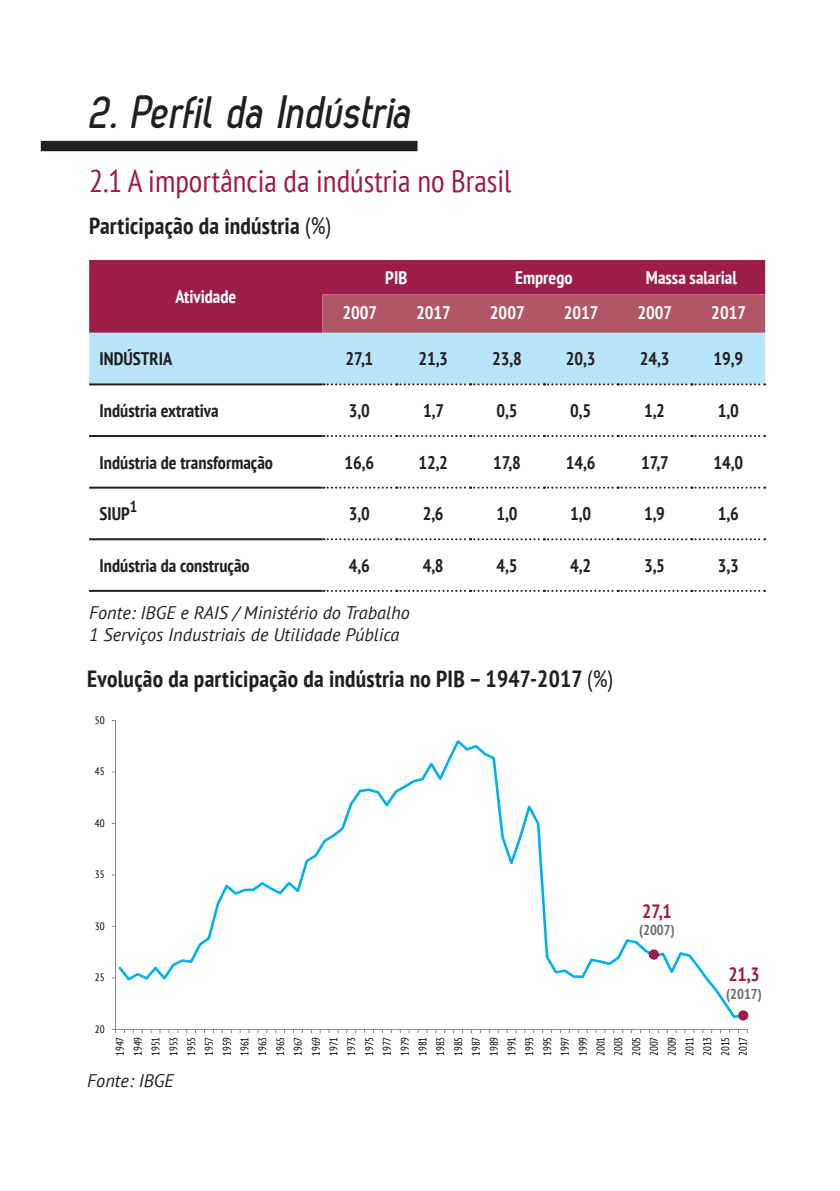
<style>
.page{position:relative;width:840px;height:1191px;background:#fff}
.page>*{position:absolute;margin:0;border:0;box-sizing:border-box;transform-origin:0 0}
.t1{font:italic 700 46.8px "Zag";color:#231f20}
.t2{font:condensed 31.2px "PT Sans";color:#9d1c49}
.t3{font:700 condensed 23.4px "PT Sans";letter-spacing:.01em;color:#231f20}
.t4{font:700 condensed 19.2px "PT Sans";color:#9d1c49}
.t5{font:700 condensed 18.2px "PT Sans";color:#231f20}
.t6{font:italic 18.2px "PT Sans";color:#231f20}
.t7{font:700 condensed 18.2px "PT Sans";color:#fff}
.t8{font:700 condensed 14.4px "PT Sans";color:#6c6d70}
.t9{font:condensed 11px/17.8px "PT Sans";letter-spacing:.005em;color:#000;text-align:justify}
.t10{font:condensed 10.6px "PT Sans";letter-spacing:.005em;color:#000}
.s1{font-weight:400}
</style>
<div class="page">
<hr style="left:115px;top:720px;width:1px;height:309px;background:#898989">
<hr style="left:115px;top:1029px;width:631px;height:1px;background:#898989">
<svg style="left:118px;top:740px;width:622px;height:280px"></svg>
<div style="left:89px;top:260px;width:675px;height:34px;background:#9d1c49"></div>
<hr style="left:89px;top:435px;width:233px;height:2px;background:#231f20">
<hr style="left:89px;top:486px;width:233px;height:2px;background:#231f20">
<hr style="left:89px;top:538px;width:233px;height:2px;background:#231f20">
<hr style="left:89px;top:590px;width:233px;height:2px;background:#231f20">
<svg style="left:89px;top:294px;width:675px;height:91px;background:#b19eb4"></svg>
<svg style="left:617px;top:383px;width:147px;height:2px"></svg>
<svg style="left:323px;top:435px;width:441px;height:2px"></svg>
<svg style="left:323px;top:486px;width:441px;height:2px"></svg>
<svg style="left:323px;top:538px;width:441px;height:2px"></svg>
<svg style="left:323px;top:590px;width:441px;height:2px"></svg>
<div style="left:41px;top:141px;width:376px;height:10px;background:#231f20"></div>
<div style="left:737px;top:1010px;width:11px;height:10px;background:#9d1c49;border-radius:50%"></div>
<div style="left:648px;top:949px;width:10px;height:10px;background:#9d1c49;border-radius:50%"></div>
<p class="t1" style="left:89px;top:86px;width:333px">2. Perfil da Indústria</p>
<p class="t2" style="left:89px;top:161px;width:423px">2.1 A importância da indústria no Brasil</p>
<p class="t3" style="left:89px;top:210px;width:243px">Participação da indústria <span class="s1">(%)</span></p>
<p class="t7" style="left:175px;top:285px;width:62px">Atividade</p>
<p class="t7" style="left:385px;top:265px;width:23px">PIB</p>
<p class="t7" style="left:515px;top:265px;width:59px">Emprego</p>
<p class="t7" style="left:645px;top:265px;width:92px">Massa salarial</p>
<p class="t7" style="left:342px;top:300px;width:36px">2007</p>
<p class="t7" style="left:416px;top:300px;width:36px">2017</p>
<p class="t7" style="left:489px;top:300px;width:36px">2007</p>
<p class="t7" style="left:563px;top:300px;width:36px">2017</p>
<p class="t7" style="left:637px;top:300px;width:36px">2007</p>
<p class="t7" style="left:711px;top:300px;width:36px">2017</p>
<p class="t5" style="left:99px;top:347px;width:74px">INDÚSTRIA</p>
<p class="t5" style="left:345px;top:347px;width:29px">27,1</p>
<p class="t5" style="left:418px;top:347px;width:31px">21,3</p>
<p class="t5" style="left:492px;top:347px;width:31px">23,8</p>
<p class="t5" style="left:565px;top:347px;width:31px">20,3</p>
<p class="t5" style="left:639px;top:347px;width:31px">24,3</p>
<p class="t5" style="left:713px;top:347px;width:31px">19,9</p>
<p class="t5" style="left:99px;top:398px;width:120px">Indústria extrativa</p>
<p class="t5" style="left:349px;top:398px;width:22px">3,0</p>
<p class="t5" style="left:423px;top:398px;width:22px">1,7</p>
<p class="t5" style="left:496px;top:398px;width:22px">0,5</p>
<p class="t5" style="left:570px;top:398px;width:22px">0,5</p>
<p class="t5" style="left:643px;top:398px;width:22px">1,2</p>
<p class="t5" style="left:717px;top:398px;width:22px">1,0</p>
<p class="t5" style="left:99px;top:450px;width:175px">Indústria de transformação</p>
<p class="t5" style="left:344px;top:450px;width:31px">16,6</p>
<p class="t5" style="left:418px;top:450px;width:31px">12,2</p>
<p class="t5" style="left:492px;top:450px;width:29px">17,8</p>
<p class="t5" style="left:565px;top:450px;width:31px">14,6</p>
<p class="t5" style="left:640px;top:450px;width:29px">17,7</p>
<p class="t5" style="left:713px;top:450px;width:31px">14,0</p>
<p class="t5" style="left:99px;top:502px;width:39px">SIUP<sup>1</sup></p>
<p class="t5" style="left:349px;top:502px;width:22px">3,0</p>
<p class="t5" style="left:422px;top:502px;width:22px">2,6</p>
<p class="t5" style="left:496px;top:502px;width:22px">1,0</p>
<p class="t5" style="left:570px;top:502px;width:22px">1,0</p>
<p class="t5" style="left:643px;top:502px;width:22px">1,9</p>
<p class="t5" style="left:717px;top:502px;width:22px">1,6</p>
<p class="t5" style="left:99px;top:553px;width:151px">Indústria da construção</p>
<p class="t5" style="left:349px;top:553px;width:22px">4,6</p>
<p class="t5" style="left:422px;top:553px;width:22px">4,8</p>
<p class="t5" style="left:496px;top:553px;width:22px">4,5</p>
<p class="t5" style="left:570px;top:553px;width:22px">4,2</p>
<p class="t5" style="left:643px;top:553px;width:22px">3,5</p>
<p class="t5" style="left:717px;top:553px;width:22px">3,3</p>
<p class="t6" style="left:89px;top:601px;width:322px">Fonte: IBGE e RAIS / Ministério do Trabalho</p>
<p class="t6" style="left:89px;top:623px;width:312px">1 Serviços Industriais de Utilidade Pública</p>
<p class="t3" style="left:87px;top:663px;width:527px">Evolução da participação da indústria no PIB – 1947-2017 <span class="s1">(%)</span></p>
<p class="t10" style="left:95px;top:713px;width:11px">50</p>
<p class="t10" style="left:95px;top:764px;width:11px">45</p>
<p class="t10" style="left:95px;top:816px;width:11px">40</p>
<p class="t10" style="left:95px;top:867px;width:11px">35</p>
<p class="t10" style="left:95px;top:919px;width:11px">30</p>
<p class="t10" style="left:95px;top:970px;width:11px">25</p>
<p class="t10" style="left:95px;top:1022px;width:11px">20</p>
<p class="t4" style="left:641px;top:898px;width:31px">27,1</p>
<p class="t8" style="left:638px;top:920px;width:37px">(2007)</p>
<p class="t4" style="left:728px;top:962px;width:33px">21,3</p>
<p class="t8" style="left:725px;top:984px;width:37px">(2017)</p>
<p class="t9" style="left:111px;top:1056px;width:21px;rotate:-90deg">1947<br>1949<br>1951<br>1953<br>1955<br>1957<br>1959<br>1961<br>1963<br>1965<br>1967<br>1969<br>1971<br>1973<br>1975<br>1977<br>1979<br>1981<br>1983<br>1985<br>1987<br>1989<br>1991<br>1993<br>1995<br>1997<br>1999<br>2001<br>2003<br>2005<br>2007<br>2009<br>2011<br>2013<br>2015<br>2017</p>
<p class="t6" style="left:87px;top:1069px;width:88px">Fonte: IBGE</p>
</div>
